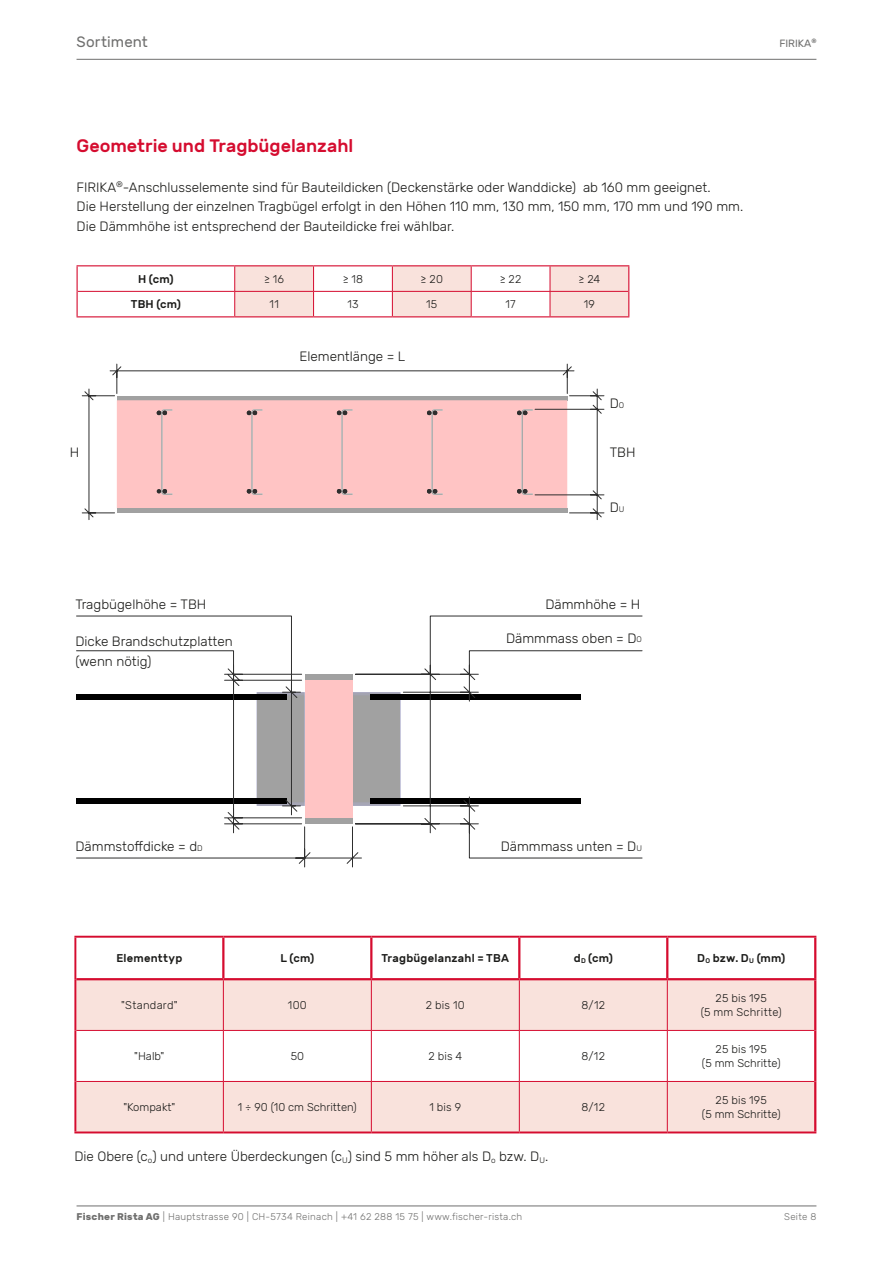
<style>
.page{position:relative;width:893px;height:1263px;background:#fff}
.page>*{position:absolute;margin:0;border:0;box-sizing:border-box;transform-origin:0 0}
.t1{font:500 18px "Rubik";color:#d50c2f}
.t2{font:15px "Rubik";letter-spacing:.005em;color:#6f6f6e}
.t3{font:300 13.5px/19.5px "Rubik";color:#1a1a18}
.t4{font:300 11.25px/13.5px "Rubik";letter-spacing:.015em;color:#1a1a18;text-align:center}
.t5{font:500 11.25px "Rubik";letter-spacing:.02em;color:#1a1a18}
.t6{font:10.5px "Rubik";color:#6f6f6e}
.t7{font:300 9.75px "Rubik";letter-spacing:.025em;color:#6f6f6e}
.s1{font-size:8.1px}
.s2{font-size:6.75px}
.s3{font-weight:700}
</style>
<div class="page">
<hr style="left:77px;top:1206px;width:739px;height:1px;background:#6f6f6e">
<hr style="left:77px;top:59px;width:739px;height:1px;background:#6f6f6e">
<hr style="left:77px;top:265px;width:158px;height:1px;background:#d50c2f">
<hr style="left:235px;top:265px;width:79px;height:1px;background:#d50c2f">
<hr style="left:314px;top:265px;width:78px;height:1px;background:#d50c2f">
<hr style="left:392px;top:265px;width:79px;height:1px;background:#d50c2f">
<hr style="left:471px;top:265px;width:79px;height:1px;background:#d50c2f">
<hr style="left:550px;top:265px;width:79px;height:1px;background:#d50c2f">
<svg style="left:77px;top:266px;width:1px;height:50px"></svg>
<hr style="left:78px;top:291px;width:157px;height:1px;background:#d50c2f">
<hr style="left:77px;top:316px;width:158px;height:1px;background:#d50c2f">
<svg style="left:234px;top:266px;width:395px;height:51px"></svg>
<hr style="left:550px;top:316px;width:79px;height:1px;background:#d50c2f">
<svg style="left:76px;top:938px;width:593px;height:143px"></svg>
<div style="left:76px;top:980px;width:738px;height:50px;background:#f9e2dc"></div>
<div style="left:76px;top:1082px;width:738px;height:49px;background:#f9e2dc"></div>
<hr style="left:74px;top:936px;width:149px;height:2px;background:#d50c2f">
<hr style="left:74px;top:938px;width:2px;height:41px;background:#d50c2f">
<hr style="left:223px;top:936px;width:148px;height:2px;background:#d50c2f">
<hr style="left:371px;top:936px;width:148px;height:2px;background:#d50c2f">
<hr style="left:519px;top:936px;width:148px;height:2px;background:#d50c2f">
<hr style="left:667px;top:936px;width:149px;height:2px;background:#d50c2f">
<hr style="left:74px;top:979px;width:2px;height:51px;background:#d50c2f">
<hr style="left:74px;top:1030px;width:2px;height:51px;background:#d50c2f">
<hr style="left:74px;top:1081px;width:2px;height:50px;background:#d50c2f">
<hr style="left:74px;top:1131px;width:149px;height:2px;background:#d50c2f">
<hr style="left:223px;top:1131px;width:148px;height:2px;background:#d50c2f">
<hr style="left:371px;top:1131px;width:148px;height:2px;background:#d50c2f">
<hr style="left:519px;top:1131px;width:148px;height:2px;background:#d50c2f">
<hr style="left:667px;top:1131px;width:149px;height:2px;background:#d50c2f">
<hr style="left:223px;top:980px;width:1px;height:50px;background:#d50c2f">
<hr style="left:371px;top:980px;width:1px;height:50px;background:#d50c2f">
<hr style="left:519px;top:980px;width:1px;height:50px;background:#d50c2f">
<hr style="left:667px;top:980px;width:1px;height:50px;background:#d50c2f">
<hr style="left:76px;top:1030px;width:147px;height:1px;background:#d50c2f">
<hr style="left:223px;top:1030px;width:148px;height:1px;background:#d50c2f">
<hr style="left:223px;top:1031px;width:1px;height:50px;background:#d50c2f">
<hr style="left:371px;top:1030px;width:148px;height:1px;background:#d50c2f">
<hr style="left:371px;top:1031px;width:1px;height:50px;background:#d50c2f">
<hr style="left:519px;top:1030px;width:148px;height:1px;background:#d50c2f">
<hr style="left:519px;top:1031px;width:1px;height:50px;background:#d50c2f">
<hr style="left:667px;top:1030px;width:147px;height:1px;background:#d50c2f">
<hr style="left:667px;top:1031px;width:1px;height:50px;background:#d50c2f">
<hr style="left:76px;top:1081px;width:147px;height:1px;background:#d50c2f">
<hr style="left:223px;top:1081px;width:148px;height:1px;background:#d50c2f">
<hr style="left:223px;top:1082px;width:1px;height:49px;background:#d50c2f">
<hr style="left:371px;top:1081px;width:148px;height:1px;background:#d50c2f">
<hr style="left:371px;top:1082px;width:1px;height:49px;background:#d50c2f">
<hr style="left:519px;top:1081px;width:148px;height:1px;background:#d50c2f">
<hr style="left:519px;top:1082px;width:1px;height:49px;background:#d50c2f">
<hr style="left:667px;top:1081px;width:147px;height:1px;background:#d50c2f">
<hr style="left:667px;top:1082px;width:1px;height:49px;background:#d50c2f">
<hr style="left:814px;top:938px;width:2px;height:40px;background:#d50c2f">
<hr style="left:814px;top:980px;width:2px;height:50px;background:#d50c2f">
<hr style="left:814px;top:1030px;width:2px;height:51px;background:#d50c2f">
<hr style="left:814px;top:1081px;width:2px;height:50px;background:#d50c2f">
<hr style="left:222px;top:938px;width:2px;height:40px;background:#d50c2f">
<hr style="left:370px;top:938px;width:2px;height:40px;background:#d50c2f">
<hr style="left:518px;top:938px;width:2px;height:40px;background:#d50c2f">
<hr style="left:666px;top:938px;width:2px;height:40px;background:#d50c2f">
<hr style="left:76px;top:978px;width:147px;height:2px;background:#d50c2f">
<hr style="left:223px;top:978px;width:148px;height:2px;background:#d50c2f">
<hr style="left:371px;top:978px;width:148px;height:2px;background:#d50c2f">
<hr style="left:519px;top:978px;width:148px;height:2px;background:#d50c2f">
<hr style="left:667px;top:978px;width:149px;height:2px;background:#d50c2f">
<svg style="left:81px;top:363px;width:524px;height:157px"></svg>
<svg style="left:337px;top:409px;width:16px;height:86px"></svg>
<svg style="left:157px;top:409px;width:15px;height:86px"></svg>
<svg style="left:247px;top:409px;width:16px;height:86px"></svg>
<svg style="left:517px;top:409px;width:16px;height:86px"></svg>
<svg style="left:427px;top:409px;width:16px;height:86px"></svg>
<svg style="left:76px;top:615px;width:567px;height:253px"></svg>
<p class="t2" style="left:77px;top:33px;width:73px">Sortiment</p>
<h1 class="t1" style="left:77px;top:136px;width:278px">Geometrie und Tragbügelanzahl</h1>
<p class="t3" style="left:77px;top:178px;width:668px">FIRIKA<sup>®</sup>-Anschlusselemente sind für Bauteildicken (Deckenstärke oder Wanddicke) ab 160 mm geeignet.<br>Die Herstellung der einzelnen Tragbügel erfolgt in den Höhen 110 mm, 130 mm, 150 mm, 170 mm und 190 mm.<br>Die Dämmhöhe ist entsprechend der Bauteildicke frei wählbar.</p>
<p class="t5" style="left:138px;top:273px;width:37px">H (cm)</p>
<p class="t4" style="left:264px;top:272px;width:22px">≥ 16</p>
<p class="t4" style="left:343px;top:272px;width:22px">≥ 18</p>
<p class="t4" style="left:421px;top:272px;width:24px">≥ 20</p>
<p class="t4" style="left:500px;top:272px;width:23px">≥ 22</p>
<p class="t4" style="left:579px;top:272px;width:23px">≥ 24</p>
<p class="t5" style="left:131px;top:298px;width:52px">TBH (cm)</p>
<p class="t4" style="left:269px;top:298px;width:11px">11</p>
<p class="t4" style="left:347px;top:298px;width:13px">13</p>
<p class="t4" style="left:426px;top:298px;width:13px">15</p>
<p class="t4" style="left:505px;top:298px;width:12px">17</p>
<p class="t4" style="left:584px;top:298px;width:13px">19</p>
<p class="t3" style="left:299px;top:347px;width:107px">Elementlänge = L</p>
<p class="t3" style="left:610px;top:394px;width:16px">D<span class="s1">O</span></p>
<p class="t3" style="left:70px;top:443px;width:11px">H</p>
<p class="t3" style="left:610px;top:443px;width:27px">TBH</p>
<p class="t3" style="left:610px;top:498px;width:16px">D<span class="s1">U</span></p>
<p class="t3" style="left:75px;top:594px;width:132px">Tragbügelhöhe = TBH</p>
<p class="t3" style="left:545px;top:595px;width:97px">Dämmhöhe = H</p>
<p class="t3" style="left:75px;top:632px;width:159px">Dicke Brandschutzplatten</p>
<p class="t3" style="left:506px;top:629px;width:137px">Dämmmass oben = D<span class="s1">O</span></p>
<p class="t3" style="left:75px;top:652px;width:77px">(wenn nötig)</p>
<p class="t6" style="left:779px;top:37px;width:38px">FIRIKA<sup>®</sup></p>
<p class="t3" style="left:75px;top:837px;width:129px">Dämmstoffdicke = d<span class="s1">D</span></p>
<p class="t3" style="left:501px;top:837px;width:143px">Dämmmass unten = D<span class="s1">U</span></p>
<p class="t5" style="left:116px;top:952px;width:67px">Elementtyp</p>
<p class="t5" style="left:280px;top:952px;width:35px">L (cm)</p>
<p class="t5" style="left:382px;top:952px;width:129px">Tragbügelanzahl = TBA</p>
<p class="t5" style="left:574px;top:952px;width:41px">d<span class="s2">D</span> (cm)</p>
<p class="t5" style="left:697px;top:952px;width:89px">D<span class="s2">O</span> bzw. D<span class="s2">U</span> (mm)</p>
<p class="t4" style="left:121px;top:999px;width:58px">"Standard"</p>
<p class="t4" style="left:288px;top:999px;width:20px">100</p>
<p class="t4" style="left:426px;top:999px;width:40px">2 bis 10</p>
<p class="t4" style="left:582px;top:999px;width:25px">8/12</p>
<p class="t4" style="left:701px;top:992px;width:83px">25 bis 195<br>(5 mm Schritte)</p>
<p class="t4" style="left:134px;top:1050px;width:32px">"Halb"</p>
<p class="t4" style="left:291px;top:1050px;width:15px">50</p>
<p class="t4" style="left:428px;top:1050px;width:35px">2 bis 4</p>
<p class="t4" style="left:582px;top:1050px;width:25px">8/12</p>
<p class="t4" style="left:702px;top:1043px;width:80px">25 bis 195<br>(5 mm Schritte)</p>
<p class="t4" style="left:123px;top:1101px;width:54px">"Kompakt"</p>
<p class="t4" style="left:238px;top:1101px;width:121px">1 ÷ 90 (10 cm Schritten)</p>
<p class="t4" style="left:429px;top:1101px;width:33px">1 bis 9</p>
<p class="t4" style="left:582px;top:1101px;width:25px">8/12</p>
<p class="t4" style="left:702px;top:1094px;width:80px">25 bis 195<br>(5 mm Schritte)</p>
<p class="t3" style="left:74px;top:1147px;width:475px">Die Obere (c<sub>o</sub>) und untere Überdeckungen (c<sub>U</sub>) sind 5 mm höher als D<sub>o</sub> bzw. D<sub>U</sub>.</p>
<p class="t7" style="left:77px;top:1211px;width:447px"><span class="s3">Fischer Rista AG</span> | Hauptstrasse 90 | CH-5734 Reinach | +41 62 288 15 75 | www.fischer-rista.ch</p>
<p class="t7" style="left:784px;top:1211px;width:34px">Seite 8</p>
</div>
